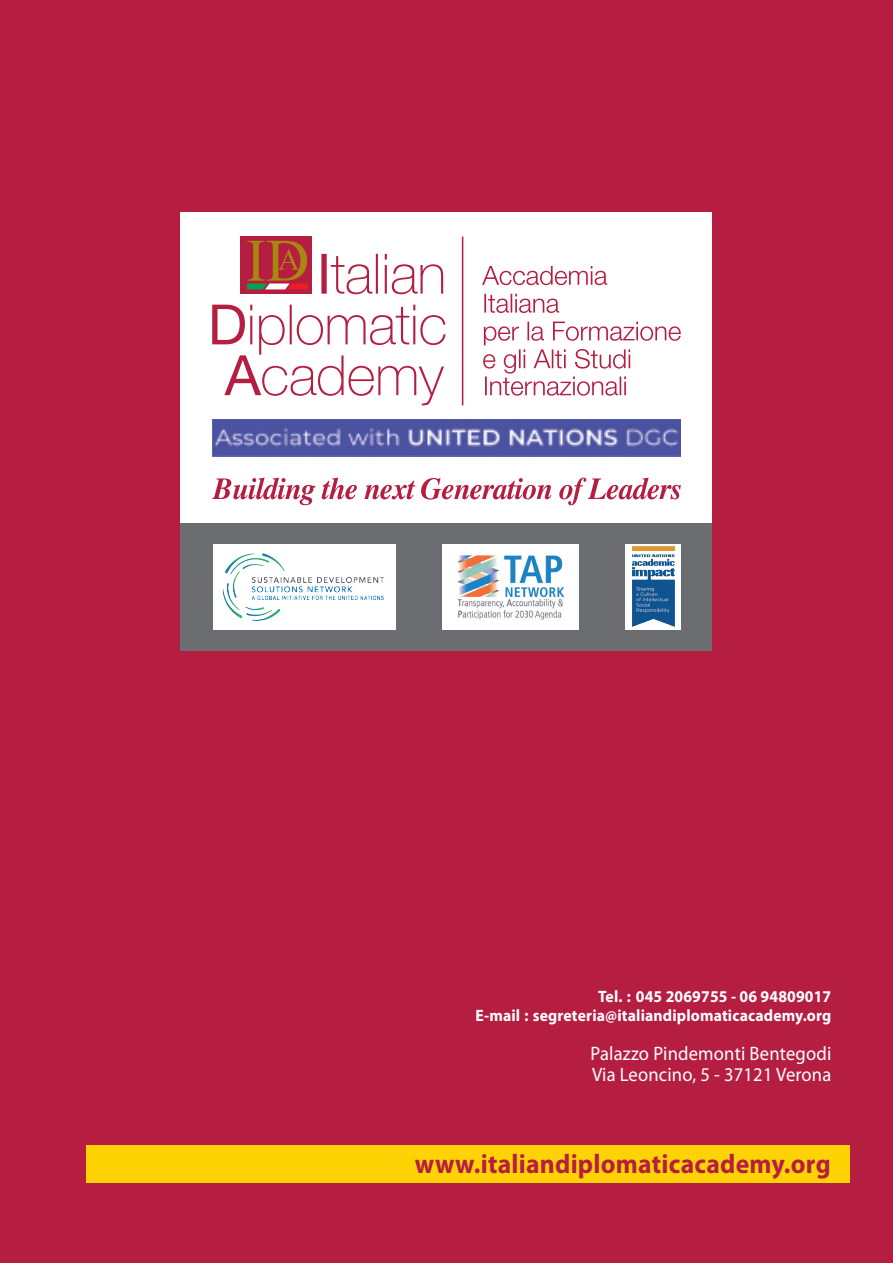
<style>
.page{position:relative;width:893px;height:1263px;background:#b51e41}
.page>*{position:absolute;margin:0;border:0;box-sizing:border-box;transform-origin:0 0}
.t1{font:700 27px "Myriad Pro";letter-spacing:.01em;color:#b51e41;scale:.95 1}
.t2{font:19.5px "Myriad Pro";letter-spacing:.01em;color:#fff;scale:.95 1}
.t3{font:700 16.5px "Myriad Pro";letter-spacing:.01em;color:#fff;scale:.95 1}
</style>
<div class="page">
<div style="left:181px;top:523px;width:531px;height:128px;background:#6c6d70"></div>
<div style="left:181px;top:213px;width:531px;height:310px;background:#fff"></div>
<div style="left:442px;top:544px;width:136px;height:85px;background:#fff"></div>
<img style="left:457px;top:555px;width:108px;height:65px">
<div style="left:213px;top:544px;width:182px;height:85px;background:#fff"></div>
<img style="left:222px;top:553px;width:163px;height:68px">
<div style="left:625px;top:544px;width:56px;height:85px;background:#fff"></div>
<img style="left:631px;top:546px;width:44px;height:81px">
<img style="left:212px;top:419px;width:469px;height:38px">
<svg style="left:212px;top:305px;width:234px;height:100px"></svg>
<svg style="left:321px;top:254px;width:122px;height:40px"></svg>
<svg style="left:484px;top:294px;width:75px;height:19px"></svg>
<svg style="left:482px;top:266px;width:125px;height:19px"></svg>
<svg style="left:483px;top:322px;width:198px;height:74px"></svg>
<hr style="left:462px;top:237px;width:1px;height:168px;background:#b51e41">
<div style="left:240px;top:237px;width:72px;height:57px;background:#b51e41"></div>
<svg style="left:247px;top:241px;width:61px;height:48px"></svg>
<svg style="left:212px;top:478px;width:103px;height:27px"></svg>
<svg style="left:322px;top:478px;width:35px;height:21px"></svg>
<svg style="left:364px;top:481px;width:51px;height:18px"></svg>
<svg style="left:421px;top:478px;width:130px;height:22px"></svg>
<svg style="left:559px;top:478px;width:122px;height:27px"></svg>
<div style="left:86px;top:1145px;width:763px;height:38px;background:#fed304"></div>
<p class="t3" style="left:598px;top:985px;width:247px">Tel. : 045 2069755 - 06 94809017</p>
<p class="t3" style="left:476px;top:1005px;width:376px">E-mail : segreteria@italiandiplomaticacademy.org</p>
<p class="t2" style="left:590px;top:1041px;width:255px">Palazzo Pindemonti Bentegodi</p>
<p class="t2" style="left:592px;top:1062px;width:253px">Via Leoncino, 5 - 37121 Verona</p>
<p class="t1" style="left:415px;top:1146px;width:439px">www.italiandiplomaticacademy.org</p>
</div>
